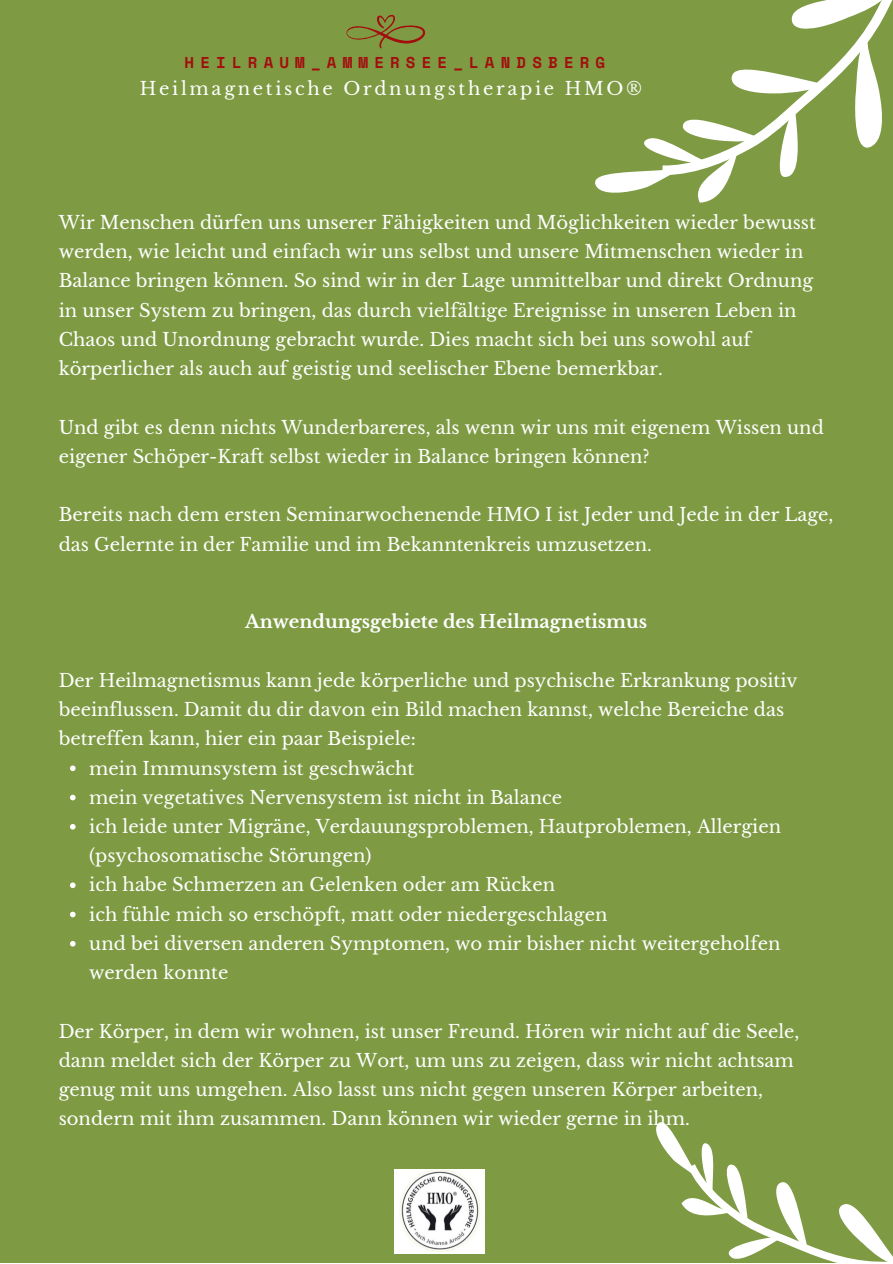
<style>
.page{position:relative;width:893px;height:1264px;background:#fff}
.page>*{position:absolute;margin:0;border:0;box-sizing:border-box;transform-origin:0 0}
.t1{font:18px/29.2px "Libre Baskerville";color:#fff}
.t2{font:700 18px "Libre Baskerville";color:#fff}
.t3{font:18px "Libre Baskerville";letter-spacing:.15em;color:#fff}
.t4{font:700 15.75px "Space Mono";letter-spacing:.395em;color:#a20e0e}
</style>
<div class="page">
<div style="left:0;top:0;width:892px;height:1262px;background:#7e9b44"></div>
<svg style="left:595px;top:0;width:297px;height:203px"></svg>
<svg style="left:70px;top:765px;width:6px;height:6px"></svg>
<svg style="left:70px;top:794px;width:6px;height:6px"></svg>
<svg style="left:70px;top:824px;width:6px;height:5px"></svg>
<svg style="left:70px;top:882px;width:6px;height:6px"></svg>
<svg style="left:70px;top:911px;width:6px;height:6px"></svg>
<svg style="left:70px;top:941px;width:6px;height:5px"></svg>
<svg style="left:656px;top:1122px;width:236px;height:140px"></svg>
<img style="left:395px;top:1169px;width:90px;height:83px">
<svg style="left:346px;top:15px;width:80px;height:34px"></svg>
<p class="t4" style="left:185px;top:51px;width:422px">HEILRAUM_AMMERSEE_LANDSBERG</p>
<p class="t3" style="left:140px;top:77px;width:503px">Heilmagnetische Ordnungstherapie HMO®</p>
<p class="t1" style="left:59px;top:208px;width:758px">Wir Menschen dürfen uns unserer Fähigkeiten und Möglichkeiten wieder bewusst werden, wie leicht und einfach wir uns selbst und unsere Mitmenschen wieder in Balance bringen können. So sind wir in der Lage unmittelbar und direkt Ordnung in unser System zu bringen, das durch vielfältige Ereignisse in unseren Leben in Chaos und Unordnung gebracht wurde. Dies macht sich bei uns sowohl auf körperlicher als auch auf geistig und seelischer Ebene bemerkbar.</p>
<p class="t1" style="left:59px;top:412px;width:766px">Und gibt es denn nichts Wunderbareres, als wenn wir uns mit eigenem Wissen und eigener Schöper-Kraft selbst wieder in Balance bringen können?</p>
<p class="t1" style="left:59px;top:500px;width:776px">Bereits nach dem ersten Seminarwochenende HMO I ist Jeder und Jede in der Lage, das Gelernte in der Familie und im Bekanntenkreis umzusetzen.</p>
<p class="t2" style="left:245px;top:611px;width:403px">Anwendungsgebiete des Heilmagnetismus</p>
<p class="t1" style="left:59px;top:666px;width:740px">Der Heilmagnetismus kann jede körperliche und psychische Erkrankung positiv beeinflussen. Damit du dir davon ein Bild machen kannst, welche Bereiche das betreffen kann, hier ein paar Beispiele:</p>
<p class="t1" style="left:89px;top:753px;width:326px">mein Immunsystem ist geschwächt</p>
<p class="t1" style="left:89px;top:782px;width:474px">mein vegetatives Nervensystem ist nicht in Balance</p>
<p class="t1" style="left:89px;top:812px;width:693px">ich leide unter Migräne, Verdauungsproblemen, Hautproblemen, Allergien (psychosomatische Störungen)</p>
<p class="t1" style="left:89px;top:870px;width:467px">ich habe Schmerzen an Gelenken oder am Rücken</p>
<p class="t1" style="left:89px;top:899px;width:519px">ich fühle mich so erschöpft, matt oder niedergeschlagen</p>
<p class="t1" style="left:89px;top:929px;width:692px">und bei diversen anderen Symptomen, wo mir bisher nicht weitergeholfen werden konnte</p>
<p class="t1" style="left:59px;top:1016px;width:742px">Der Körper, in dem wir wohnen, ist unser Freund. Hören wir nicht auf die Seele, dann meldet sich der Körper zu Wort, um uns zu zeigen, dass wir nicht achtsam genug mit uns umgehen. Also lasst uns nicht gegen unseren Körper arbeiten, sondern mit ihm zusammen. Dann können wir wieder gerne in ihm.</p>
</div>
